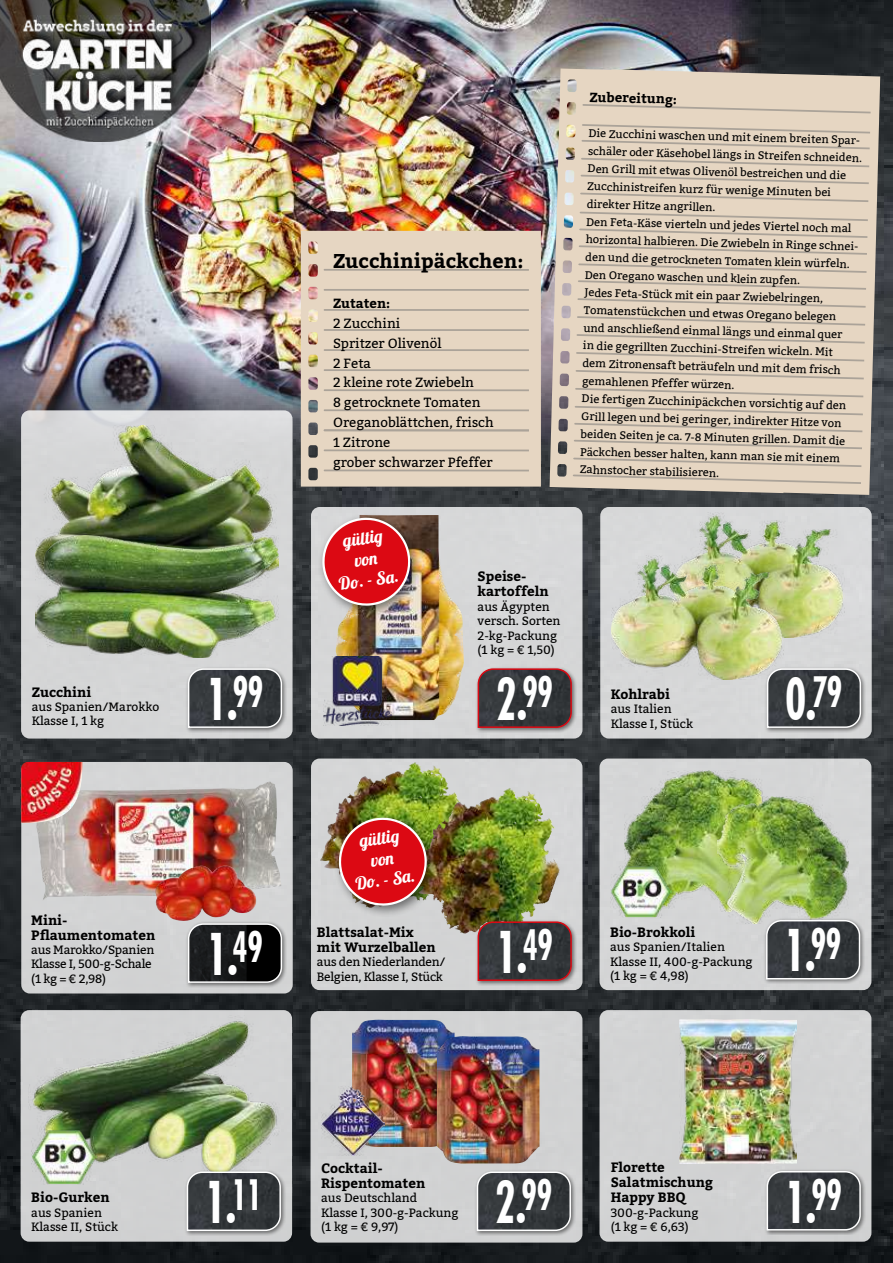
<style>
.page{position:relative;width:893px;height:1263px;background:#fff}
.page>*{position:absolute;margin:0;border:0;box-sizing:border-box;transform-origin:0 0}
.t1{font:700 condensed 58.65px "Futura BT";color:#fff;scale:.8 1}
.t2{font:700 condensed 42.75px "Futura BT";color:#fff;scale:.8 1}
.t3{font:700 19.95px "Kadwa";color:#000}
.t4{font:17.4px/21px "Lobster 1.4";color:#fff;text-align:center}
.t5{font:700 13.5px/15px "Kadwa";color:#000}
.t6{font:13.35px/20px "Kadwa";color:#000}
.t7{font:700 13.35px "Kadwa";color:#000}
.t8{font:12px/14.4px "Kadwa";color:#000}
.t9{font:12px/14.4px "Kadwa";letter-spacing:-.02em;color:#000}
.t10{font:11.1px/17.7px "Kadwa";color:#000}
</style>
<div class="page">
<img style="left:0;top:0;width:893px;height:1263px">
<img style="left:0;top:0;width:766px;height:449px">
<img style="left:0;top:0;width:211px;height:142px">
<div style="left:21px;top:762px;width:272px;height:231px;background:#d3d3d4;border-radius:9px"></div>
<div style="left:21px;top:1010px;width:271px;height:232px;background:#d1d1d2;border-radius:9px"></div>
<div style="left:21px;top:410px;width:272px;height:328px;background:#d5d6d6;border-radius:9px"></div>
<img style="left:311px;top:758px;width:271px;height:232px;border-radius:9px">
<div style="left:311px;top:507px;width:271px;height:231px;background:#d6d7d8;border-radius:9px"></div>
<div style="left:600px;top:507px;width:272px;height:231px;background:#d7d8d8;border-radius:9px"></div>
<div style="left:311px;top:1011px;width:271px;height:231px;background:#d1d2d3;border-radius:9px"></div>
<div style="left:599px;top:1010px;width:272px;height:232px;background:#d2d2d3;border-radius:9px"></div>
<div style="left:599px;top:758px;width:272px;height:232px;background:#d4d5d6;border-radius:9px"></div>
<img style="left:625px;top:771px;width:143px;height:133px">
<img style="left:717px;top:797px;width:132px;height:126px">
<img style="left:336px;top:515px;width:128px;height:205px">
<div style="left:316px;top:513px;width:106px;height:104px;background:#000;opacity:.5"></div>
<svg style="left:322px;top:517px;width:88px;height:90px;background:#d13d42"></svg>
<img style="left:324px;top:657px;width:68px;height:68px">
<svg style="left:550px;top:69px;width:330px;height:426px;background:#d9cbb9"></svg>
<svg style="left:579px;top:228px;width:288px;height:10px;background:#dbccba"></svg>
<svg style="left:575px;top:388px;width:288px;height:9px;background:#dacbb9"></svg>
<svg style="left:578px;top:263px;width:288px;height:10px;background:#dbccba"></svg>
<svg style="left:574px;top:423px;width:288px;height:9px;background:#dacbb9"></svg>
<svg style="left:573px;top:458px;width:288px;height:9px;background:#dacbb9"></svg>
<svg style="left:581px;top:140px;width:289px;height:9px;background:#dacbb9"></svg>
<svg style="left:577px;top:298px;width:289px;height:10px;background:#dbccba"></svg>
<svg style="left:580px;top:212px;width:288px;height:9px;background:#dacbb9"></svg>
<svg style="left:576px;top:370px;width:288px;height:9px;background:#dacbb9"></svg>
<svg style="left:582px;top:124px;width:288px;height:10px;background:#dbccba"></svg>
<svg style="left:574px;top:440px;width:288px;height:9px;background:#dacbb9"></svg>
<svg style="left:573px;top:474px;width:288px;height:10px;background:#dbccba"></svg>
<svg style="left:578px;top:280px;width:288px;height:10px;background:#dbccba"></svg>
<svg style="left:582px;top:104px;width:289px;height:9px;background:#dacbb9"></svg>
<svg style="left:575px;top:406px;width:288px;height:9px;background:#dacbb9"></svg>
<svg style="left:579px;top:245px;width:288px;height:10px;background:#dbccba"></svg>
<svg style="left:580px;top:193px;width:288px;height:9px;background:#dacbb9"></svg>
<svg style="left:576px;top:352px;width:288px;height:9px;background:#dacbb9"></svg>
<svg style="left:581px;top:158px;width:288px;height:9px;background:#dacbb9"></svg>
<svg style="left:577px;top:316px;width:288px;height:10px;background:#dbccba"></svg>
<svg style="left:581px;top:175px;width:288px;height:9px;background:#dacbb9"></svg>
<svg style="left:576px;top:334px;width:289px;height:10px;background:#dbccba"></svg>
<div style="left:301px;top:231px;width:240px;height:256px;background:#e6d6c2"></div>
<svg style="left:324px;top:409px;width:205px;height:2px"></svg>
<svg style="left:324px;top:309px;width:205px;height:2px"></svg>
<svg style="left:324px;top:469px;width:205px;height:2px"></svg>
<svg style="left:324px;top:389px;width:205px;height:2px"></svg>
<svg style="left:324px;top:289px;width:205px;height:2px"></svg>
<svg style="left:324px;top:449px;width:205px;height:2px"></svg>
<svg style="left:324px;top:269px;width:205px;height:2px"></svg>
<svg style="left:324px;top:429px;width:205px;height:2px"></svg>
<svg style="left:324px;top:369px;width:205px;height:2px"></svg>
<svg style="left:324px;top:329px;width:205px;height:2px"></svg>
<svg style="left:324px;top:349px;width:205px;height:2px"></svg>
<img style="left:699px;top:513px;width:146px;height:124px">
<img style="left:611px;top:555px;width:172px;height:125px">
<div style="left:764px;top:666px;width:102px;height:67px;background:#000;opacity:.5"></div>
<svg style="left:766px;top:668px;width:96px;height:61px;background:#4a4d50"></svg>
<img style="left:36px;top:782px;width:245px;height:118px">
<img style="left:154px;top:864px;width:103px;height:57px">
<div style="left:186px;top:921px;width:101px;height:67px;background:#000;opacity:.5"></div>
<svg style="left:187px;top:922px;width:96px;height:62px;background:#2e2f30"></svg>
<img style="left:21px;top:762px;width:61px;height:61px">
<img style="left:327px;top:762px;width:88px;height:79px">
<img style="left:421px;top:788px;width:88px;height:78px">
<div style="left:475px;top:919px;width:102px;height:67px;background:#000;opacity:.5"></div>
<svg style="left:477px;top:921px;width:96px;height:61px;background:#463a3d"></svg>
<div style="left:333px;top:812px;width:106px;height:105px;background:#000;opacity:.5"></div>
<img style="left:339px;top:817px;width:88px;height:90px">
<div style="left:764px;top:917px;width:101px;height:67px;background:#000;opacity:.5"></div>
<svg style="left:765px;top:919px;width:96px;height:61px;background:#4a4e51"></svg>
<div style="left:764px;top:1168px;width:102px;height:67px;background:#000;opacity:.5"></div>
<svg style="left:766px;top:1170px;width:96px;height:61px;background:#4a4d50"></svg>
<img style="left:611px;top:866px;width:60px;height:51px">
<img style="left:30px;top:1021px;width:247px;height:164px">
<img style="left:31px;top:1129px;width:65px;height:55px">
<div style="left:184px;top:1169px;width:102px;height:67px;background:#000;opacity:.5"></div>
<svg style="left:186px;top:1171px;width:96px;height:61px;background:#4a4d50"></svg>
<img style="left:352px;top:1020px;width:103px;height:127px">
<img style="left:437px;top:1036px;width:103px;height:127px">
<img style="left:321px;top:1086px;width:64px;height:69px">
<div style="left:474px;top:1169px;width:102px;height:67px;background:#000;opacity:.5"></div>
<svg style="left:476px;top:1171px;width:96px;height:61px;background:#4a4d50"></svg>
<img style="left:44px;top:425px;width:230px;height:110px">
<div style="left:186px;top:666px;width:101px;height:67px;background:#000;opacity:.5"></div>
<svg style="left:187px;top:668px;width:96px;height:61px;background:#4a4d50"></svg>
<div style="left:475px;top:666px;width:102px;height:67px;background:#000;opacity:.5"></div>
<svg style="left:477px;top:668px;width:96px;height:61px;background:#473b3f"></svg>
<img style="left:35px;top:535px;width:244px;height:123px">
<img style="left:680px;top:1020px;width:116px;height:143px">
<p class="t5" style="left:32px;top:684px;width:61px">Zucchini</p>
<p class="t8" style="left:32px;top:700px;width:129px">aus Spanien/Marokko<br>Klasse I, 1 kg</p>
<p class="t5" style="left:31px;top:912px;width:126px">Mini-<br>Pflaumentomaten</p>
<p class="t9" style="left:31px;top:943px;width:125px">aus Marokko/Spanien<br>Klasse I, 500-g-Schale (1 kg = € 2,98)</p>
<h3 class="t3" style="left:333px;top:249px;width:192px">Zucchinipäckchen:</h3>
<p class="t7" style="left:333px;top:295px;width:59px">Zutaten:</p>
<p class="t6" style="left:333px;top:313px;width:162px">2 Zucchini<br>Spritzer Olivenöl<br>2 Feta<br>2 kleine rote Zwiebeln<br>8 getrocknete Tomaten<br>Oreganoblättchen, frisch<br>1 Zitrone<br>grober schwarzer Pfeffer</p>
<p class="t7" style="left:590px;top:89px;width:89px;rotate:2deg">Zubereitung:</p>
<p class="t10" style="left:589px;top:123px;width:276px;rotate:2deg">Die Zucchini waschen und mit einem breiten Spar&shy;schäler oder Käsehobel längs in Streifen schneiden.<br>Den Grill mit etwas Olivenöl bestreichen und die Zucchinistreifen kurz für wenige Minuten bei direkter Hitze angrillen.<br>Den Feta-Käse vierteln und jedes Viertel noch mal horizontal halbieren. Die Zwiebeln in Ringe schnei&shy;den und die getrockneten Tomaten klein würfeln.<br>Den Oregano waschen und klein zupfen.<br>Jedes Feta-Stück mit ein paar Zwiebelringen, Tomatenstückchen und etwas Oregano belegen und anschließend einmal längs und einmal quer<br>in die gegrillten Zucchini-Streifen wickeln. Mit dem Zitronensaft beträufeln und mit dem frisch gemahlenen Pfeffer würzen.<br>Die fertigen Zucchinipäckchen vorsichtig auf den Grill legen und bei geringer, indirekter Hitze von beiden Seiten je ca. 7-8 Minuten grillen. Damit die Päckchen besser halten, kann man sie mit einem Zahnstocher stabilisieren.</p>
<h3 class="t4" style="left:332px;top:532px;width:62px;rotate:-8deg">gültig von<br>Do. - Sa.</h3>
<p class="t5" style="left:478px;top:569px;width:73px">Speise&shy;kartoffeln</p>
<p class="t8" style="left:478px;top:599px;width:84px">aus Ägypten versch. Sorten<br>2-kg-Packung (1 kg = € 1,50)</p>
<h1 class="t1" style="left:206px;top:663px;width:73px">1.<sup>99</sup></h1>
<h1 class="t1" style="left:496px;top:663px;width:73px">2.<sup>99</sup></h1>
<p class="t5" style="left:611px;top:687px;width:61px">Kohlrabi</p>
<p class="t8" style="left:611px;top:702px;width:84px">aus Italien<br>Klasse I, Stück</p>
<h1 class="t1" style="left:785px;top:663px;width:73px">0.<sup>79</sup></h1>
<h3 class="t4" style="left:348px;top:832px;width:62px;rotate:-8deg">gültig von<br>Do. - Sa.</h3>
<h1 class="t1" style="left:207px;top:918px;width:71px">1.<sup>49</sup></h1>
<p class="t5" style="left:317px;top:925px;width:120px">Blattsalat-Mix mit Wurzelballen</p>
<p class="t9" style="left:317px;top:955px;width:130px">aus den Niederlanden/<br>Belgien, Klasse I, Stück</p>
<h1 class="t1" style="left:496px;top:916px;width:73px">1.<sup>49</sup></h1>
<p class="t5" style="left:610px;top:925px;width:87px">Bio-Brokkoli</p>
<p class="t8" style="left:610px;top:940px;width:144px">aus Spanien/Italien<br>Klasse II, 400-g-Packung (1 kg = € 4,98)</p>
<h1 class="t1" style="left:784px;top:915px;width:73px">1.<sup>99</sup></h1>
<p class="t5" style="left:31px;top:1190px;width:80px">Bio-Gurken</p>
<p class="t8" style="left:31px;top:1205px;width:72px">aus Spanien</p>
<p class="t8" style="left:31px;top:1220px;width:88px">Klasse II, Stück</p>
<h1 class="t1" style="left:205px;top:1166px;width:73px">1.<sup>11</sup></h1>
<p class="t5" style="left:321px;top:1161px;width:106px">Cocktail-<br>Rispentomaten</p>
<p class="t8" style="left:321px;top:1191px;width:139px">aus Deutschland<br>Klasse I, 300-g-Packung (1 kg = € 9,97)</p>
<h1 class="t1" style="left:495px;top:1166px;width:73px">2.<sup>99</sup></h1>
<p class="t5" style="left:611px;top:1160px;width:104px">Florette<br>Salatmischung<br>Happy BBQ</p>
<p class="t8" style="left:611px;top:1205px;width:89px">300-g-Packung (1 kg = € 6,63)</p>
<h2 class="t2" style="left:812px;top:1168px;width:39px">99</h2>
<h1 class="t1" style="left:785px;top:1166px;width:40px">1.</h1>
</div>
